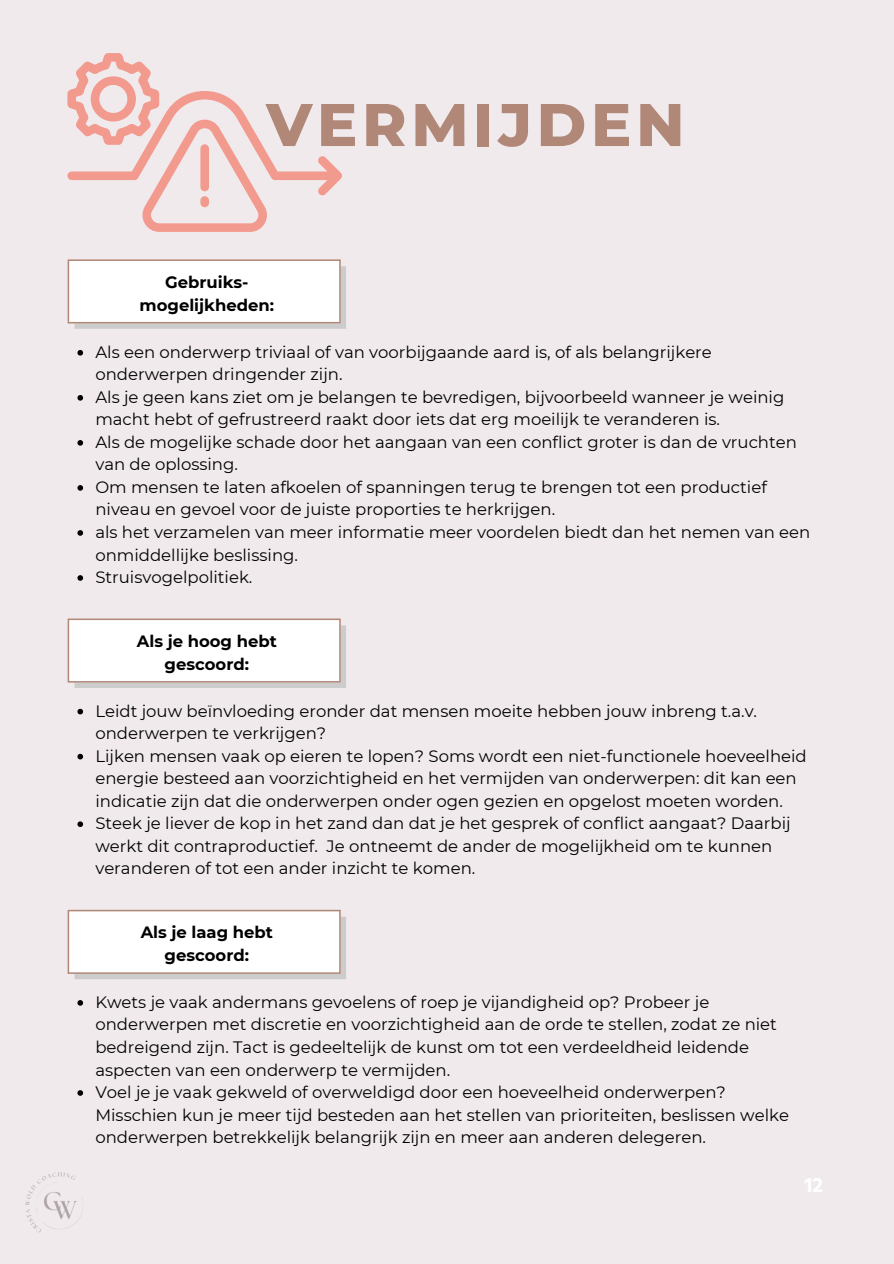
<style>
.page{position:relative;width:894px;height:1264px;background:#fff}
.page>*{position:absolute;margin:0;border:0;box-sizing:border-box;transform-origin:0 0}
.t1{font:800 60px "Montserrat";letter-spacing:.08em;color:#b18778}
.t2{font:700 21px "Hind Madurai";color:#fff}
.t3{font:16.5px/22.5px "Montserrat";color:#000}
.t4{font:700 16.35px/22.8px "Montserrat";color:#000;text-align:center}
</style>
<div class="page">
<div style="left:0;top:0;width:893px;height:1263px;background:#f0eaec"></div>
<svg style="left:68px;top:259px;width:278px;height:70px;background:#f6f3f3"></svg>
<svg style="left:77px;top:350px;width:6px;height:5px"></svg>
<svg style="left:77px;top:395px;width:6px;height:5px"></svg>
<svg style="left:77px;top:440px;width:6px;height:5px"></svg>
<svg style="left:77px;top:485px;width:6px;height:5px"></svg>
<svg style="left:77px;top:530px;width:6px;height:5px"></svg>
<svg style="left:77px;top:575px;width:6px;height:6px"></svg>
<svg style="left:68px;top:618px;width:278px;height:70px;background:#f6f3f3"></svg>
<svg style="left:77px;top:708px;width:6px;height:6px"></svg>
<svg style="left:77px;top:753px;width:6px;height:6px"></svg>
<svg style="left:77px;top:821px;width:6px;height:6px"></svg>
<svg style="left:68px;top:909px;width:278px;height:70px;background:#f6f3f3"></svg>
<svg style="left:77px;top:1000px;width:6px;height:5px"></svg>
<svg style="left:77px;top:1090px;width:6px;height:5px"></svg>
<img style="left:25px;top:1172px;width:58px;height:61px">
<svg style="left:67px;top:53px;width:275px;height:179px"></svg>
<p class="t1" style="left:266px;top:88px;width:419px">VERMIJDEN</p>
<p class="t4" style="left:139px;top:271px;width:136px">Gebruiks&shy;mogelijkheden:</p>
<h1 class="t3" style="left:95px;top:341px;width:618px">Als een onderwerp triviaal of van voorbijgaande aard is, of als belangrijkere onderwerpen dringender zijn.</h1>
<p class="t3" style="left:95px;top:386px;width:690px">Als je geen kans ziet om je belangen te bevredigen, bijvoorbeeld wanneer je weinig macht hebt of gefrustreerd raakt door iets dat erg moeilijk te veranderen is.</p>
<h3 class="t3" style="left:95px;top:431px;width:703px">Als de mogelijke schade door het aangaan van een conflict groter is dan de vruchten van de oplossing.</h3>
<p class="t3" style="left:95px;top:476px;width:673px">Om mensen te laten afkoelen of spanningen terug te brengen tot een productief niveau en gevoel voor de juiste proporties te herkrijgen.</p>
<p class="t3" style="left:95px;top:521px;width:716px">als het verzamelen van meer informatie meer voordelen biedt dan het nemen van een onmiddellijke beslissing.</p>
<p class="t3" style="left:95px;top:566px;width:158px">Struisvogelpolitiek.</p>
<p class="t4" style="left:137px;top:630px;width:141px">Als je hoog hebt gescoord:</p>
<p class="t3" style="left:95px;top:699px;width:663px">Leidt jouw beïnvloeding eronder dat mensen moeite hebben jouw inbreng t.a.v. onderwerpen te verkrijgen?</p>
<p class="t3" style="left:95px;top:744px;width:712px">Lijken mensen vaak op eieren te lopen? Soms wordt een niet-functionele hoeveelheid energie besteed aan voorzichtigheid en het vermijden van onderwerpen: dit kan een indicatie zijn dat die onderwerpen onder ogen gezien en opgelost moeten worden.</p>
<p class="t3" style="left:95px;top:812px;width:696px">Steek je liever de kop in het zand dan dat je het gesprek of conflict aangaat? Daarbij werkt dit contraproductief. Je ontneemt de ander de mogelijkheid om te kunnen veranderen of tot een ander inzicht te komen.</p>
<h3 class="t4" style="left:141px;top:921px;width:134px">Als je laag hebt gescoord:</h3>
<p class="t3" style="left:95px;top:990px;width:683px">Kwets je vaak andermans gevoelens of roep je vijandigheid op? Probeer je onderwerpen met discretie en voorzichtigheid aan de orde te stellen, zodat ze niet bedreigend zijn. Tact is gedeeltelijk de kunst om tot een verdeeldheid leidende aspecten van een onderwerp te vermijden.</p>
<p class="t3" style="left:95px;top:1080px;width:695px">Voel je je vaak gekweld of overweldigd door een hoeveelheid onderwerpen?<br>Misschien kun je meer tijd besteden aan het stellen van prioriteiten, beslissen welke onderwerpen betrekkelijk belangrijk zijn en meer aan anderen delegeren.</p>
<p class="t2" style="left:804px;top:1170px;width:20px">12</p>
</div>
